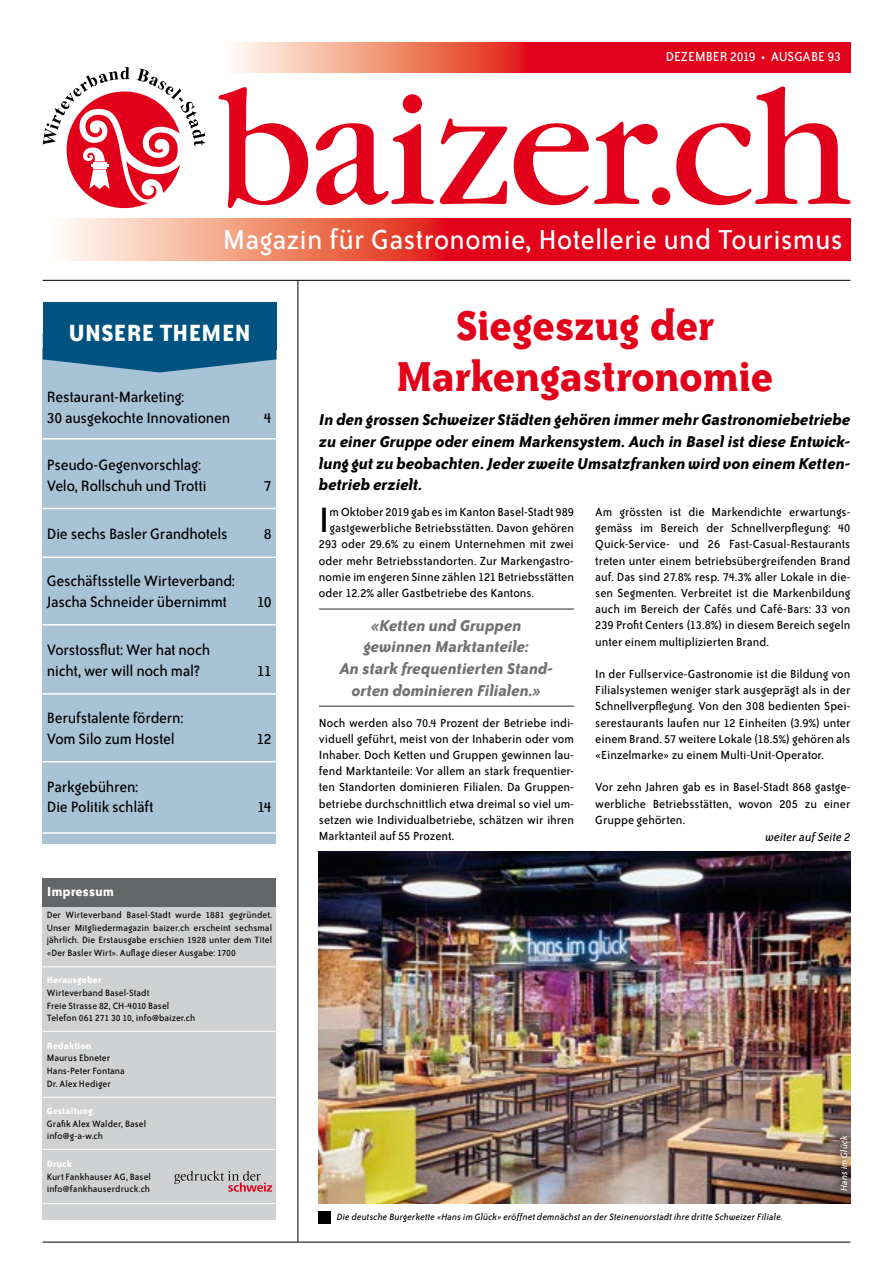
<style>
.page{position:relative;width:893px;height:1263px;background:#fff}
.page>*{position:absolute;margin:0;border:0;box-sizing:border-box;transform-origin:0 0}
.t1{font:700 48px/51px "Bailey Quad ITC";letter-spacing:-.015em;color:#e2001a;text-align:center}
.t2{font:40.5px "Bailey Sans ITC";color:#000}
.t3{font:31.5px "Bailey Sans ITC";color:#fff}
.t4{font:700 27px "Bailey Sans ITC";color:#fff}
.t5{font:italic 700 18px/21.6px "Bailey Sans ITC";letter-spacing:-.01em;color:#000;text-align:justify}
.t6{font:italic 700 18px/21.6px "Bailey Sans ITC";letter-spacing:-.01em;color:#707172;text-align:center}
.t7{font:17.25px/20.7px "Bailey Sans ITC";letter-spacing:-.02em;color:#000}
.t8{font:15px "Bailey Sans ITC";color:#fff}
.t9{font:700 15px "Bailey Sans ITC";color:#fff}
.t10{font:13.5px/16.2px "Bailey Sans ITC";letter-spacing:-.005em;color:#000;text-align:justify}
.t11{font:italic 13.5px "Bailey Sans ITC";letter-spacing:-.005em;color:#000}
.t12{font:10.5px/12.6px "Bailey Sans ITC";letter-spacing:.005em;color:#000}
.t13{font:italic 10.5px "Bailey Sans ITC";letter-spacing:.005em;color:#000}
.t14{font:700 10.5px "Bailey Sans ITC";letter-spacing:.015em;color:#fff}
.t15{font:italic 10.5px "Bailey Sans ITC";color:#fff}
</style>
<div class="page">
<svg style="left:233px;top:43px;width:617px;height:29px;background:#e94649"></svg>
<svg style="left:64px;top:218px;width:786px;height:43px;background:#e94749"></svg>
<hr style="left:43px;top:280px;width:807px;height:1px;background:#000">
<hr style="left:298px;top:280px;width:1px;height:962px;background:#000">
<div style="left:42px;top:879px;width:234px;height:341px;background:#d0d1d2"></div>
<div style="left:43px;top:878px;width:233px;height:29px;background:#646567"></div>
<hr style="left:43px;top:966px;width:233px;height:1px;background:#fff">
<hr style="left:43px;top:1031px;width:233px;height:1px;background:#fff">
<hr style="left:43px;top:1149px;width:233px;height:1px;background:#fff">
<hr style="left:43px;top:1097px;width:233px;height:1px;background:#fff">
<hr style="left:43px;top:1242px;width:807px;height:1px;background:#000">
<svg style="left:219px;top:87px;width:89px;height:121px"></svg>
<svg style="left:316px;top:94px;width:118px;height:111px"></svg>
<svg style="left:440px;top:119px;width:67px;height:85px"></svg>
<svg style="left:514px;top:122px;width:144px;height:83px"></svg>
<div style="left:652px;top:187px;width:18px;height:18px;background:#e2001a;border-radius:50%"></div>
<svg style="left:676px;top:86px;width:174px;height:119px"></svg>
<hr style="left:42px;top:1203px;width:234px;height:1px;background:#fff">
<svg style="left:174px;top:1171px;width:98px;height:21px"></svg>
<svg style="left:43px;top:67px;width:162px;height:141px"></svg>
<div style="left:43px;top:302px;width:234px;height:48px;background:#005380"></div>
<div style="left:43px;top:349px;width:233px;height:495px;background:#a8c2d6"></div>
<hr style="left:43px;top:508px;width:234px;height:1px;background:#fff">
<hr style="left:43px;top:624px;width:234px;height:1px;background:#fff">
<hr style="left:43px;top:693px;width:234px;height:2px;background:#fff">
<hr style="left:43px;top:761px;width:234px;height:1px;background:#fff">
<hr style="left:43px;top:832px;width:234px;height:2px;background:#fff">
<hr style="left:43px;top:438px;width:234px;height:1px;background:#fff">
<hr style="left:43px;top:556px;width:234px;height:2px;background:#fff">
<svg style="left:43px;top:349px;width:234px;height:23px"></svg>
<div style="left:319px;top:1211px;width:12px;height:12px;background:#000"></div>
<img style="left:319px;top:852px;width:531px;height:351px">
<svg style="left:831px;top:1126px;width:20px;height:70px"></svg>
<hr style="left:319px;top:608px;width:255px;height:2px;background:#707172">
<hr style="left:319px;top:705px;width:255px;height:2px;background:#707172">
<p class="t8" style="left:666px;top:49px;width:177px">DEZEMBER 2019 • AUSGABE 93</p>
<h3 class="t3" style="left:223px;top:223px;width:622px">Magazin für Gastronomie, Hotellerie und Tourismus</h3>
<h3 class="t4" style="left:68px;top:319px;width:184px">UNSERE THEMEN</h3>
<p class="t7" style="left:47px;top:387px;width:185px">Restaurant-Marketing:<br>30 ausgekochte Innovationen</p>
<p class="t7" style="left:47px;top:455px;width:162px">Pseudo-Gegenvorschlag:<br>Velo, Rollschuh und Trotti</p>
<p class="t7" style="left:264px;top:407px;width:9px">4</p>
<p class="t7" style="left:264px;top:476px;width:9px">7</p>
<p class="t7" style="left:47px;top:523px;width:183px">Die sechs Basler Grandhotels</p>
<p class="t7" style="left:264px;top:523px;width:9px">8</p>
<p class="t7" style="left:47px;top:571px;width:190px">Geschäftsstelle Wirteverband:<br>Jascha Schneider übernimmt</p>
<p class="t7" style="left:257px;top:592px;width:16px">10</p>
<p class="t7" style="left:47px;top:639px;width:165px">Vorstossflut: Wer hat noch nicht, wer will noch mal?</p>
<p class="t7" style="left:47px;top:708px;width:138px">Berufstalente fördern:<br>Vom Silo zum Hostel</p>
<p class="t7" style="left:47px;top:776px;width:108px">Parkgebühren:<br>Die Politik schläft</p>
<p class="t7" style="left:257px;top:660px;width:16px">11</p>
<p class="t7" style="left:256px;top:729px;width:17px">12</p>
<p class="t7" style="left:257px;top:797px;width:16px">14</p>
<p class="t9" style="left:47px;top:883px;width:69px">Impressum</p>
<p class="t12" style="left:47px;top:909px;width:227px;text-align:justify">Der Wirteverband Basel-Stadt wurde 1881 gegründet.<br>Unser Mitgliedermagazin baizer.ch erscheint sechsmal jährlich. Die Erstausgabe erschien 1928 unter dem Titel «Der Basler Wirt». Auflage dieser Ausgabe: 1700</p>
<p class="t14" style="left:47px;top:974px;width:56px">Herausgeber</p>
<p class="t12" style="left:47px;top:987px;width:150px">Wirteverband Basel-Stadt<br>Freie Strasse 82, CH-4010 Basel<br>Telefon 061 271 30 10, info@baizer.ch</p>
<p class="t14" style="left:47px;top:1040px;width:46px">Redaktion</p>
<p class="t12" style="left:47px;top:1052px;width:79px">Maurus Ebneter<br>Hans-Peter Fontana<br>Dr. Alex Hediger</p>
<p class="t14" style="left:47px;top:1105px;width:47px">Gestaltung</p>
<p class="t12" style="left:47px;top:1117px;width:101px">Grafik Alex Walder, Basel info@g-a-w.ch</p>
<p class="t14" style="left:47px;top:1158px;width:27px">Druck</p>
<p class="t12" style="left:47px;top:1170px;width:106px">Kurt Fankhauser AG, Basel info@fankhauserdruck.ch</p>
<h1 class="t1" style="left:396px;top:299px;width:379px">Siegeszug der<br>Markengastronomie</h1>
<p class="t5" style="left:319px;top:409px;width:533px">In den grossen Schweizer Städten gehören immer mehr Gastronomiebetriebe zu einer Gruppe oder einem Markensystem. Auch in Basel ist diese Entwick&shy;lung gut zu beobachten. Jeder zweite Umsatzfranken wird von einem Ketten&shy;betrieb erzielt.</p>
<h2 class="t2" style="left:319px;top:499px;width:12px">I</h2>
<p class="t10" style="left:330px;top:504px;width:246px">m Oktober 2019 gab es im Kanton Basel-Stadt 989</p>
<p class="t10" style="left:330px;top:520px;width:246px">gastgewerbliche Betriebsstätten. Davon gehören</p>
<p class="t10" style="left:319px;top:536px;width:257px">293 oder 29.6% zu einem Unternehmen mit zwei</p>
<p class="t10" style="left:319px;top:553px;width:257px">oder mehr Betriebsstandorten. Zur Markengastro-</p>
<p class="t10" style="left:319px;top:569px;width:257px">nomie im engeren Sinne zählen 121 Betriebsstätten</p>
<p class="t10" style="left:319px;top:585px;width:217px">oder 12.2% aller Gastbetriebe des Kantons.</p>
<h3 class="t6" style="left:340px;top:614px;width:215px">«Ketten und Gruppen gewinnen Marktanteile:<br>An stark frequentierten Stand&shy;orten dominieren Filialen.»</h3>
<p class="t10" style="left:319px;top:715px;width:257px">Noch werden also 70.4 Prozent der Betriebe indi&shy;viduell geführt, meist von der Inhaberin oder vom Inhaber. Doch Ketten und Gruppen gewinnen lau&shy;fend Marktanteile: Vor allem an stark frequentier&shy;ten Standorten dominieren Filialen. Da Gruppen&shy;betriebe durchschnittlich etwa dreimal so viel um&shy;setzen wie Individualbetriebe, schätzen wir ihren Marktanteil auf 55 Prozent.</p>
<p class="t10" style="left:595px;top:504px;width:257px">Am grössten ist die Markendichte erwartungs&shy;gemäss im Bereich der Schnellverpflegung: 40<br>Quick-Service- und 26 Fast-Casual-Restaurants treten unter einem betriebsübergreifenden Brand auf. Das sind 27.8% resp. 74.3% aller Lokale in die&shy;sen Segmenten. Verbreitet ist die Markenbildung auch im Bereich der Cafés und Café-Bars: 33 von 239 Profit Centers (13.8%) in diesem Bereich segeln unter einem multiplizierten Brand.</p>
<p class="t10" style="left:595px;top:666px;width:257px">In der Fullservice-Gastronomie ist die Bildung von Filialsystemen weniger stark ausgeprägt als in der Schnellverpflegung. Von den 308 bedienten Spei&shy;serestaurants laufen nur 12 Einheiten (3.9%) unter einem Brand. 57 weitere Lokale (18.5%) gehören als «Einzelmarke» zu einem Multi-Unit-Operator.</p>
<p class="t10" style="left:595px;top:779px;width:257px">Vor zehn Jahren gab es in Basel-Stadt 868 gastge&shy;werbliche Betriebsstätten, wovon 205 zu einer Gruppe gehörten.</p>
<p class="t11" style="left:765px;top:829px;width:86px">weiter auf Seite 2</p>
<p class="t15" style="left:838px;top:1191px;width:57px;rotate:-90deg">Hans im Glück</p>
<p class="t13" style="left:337px;top:1211px;width:448px">Die deutsche Burgerkette «Hans im Glück» eröffnet demnächst an der Steinenvorstadt ihre dritte Schweizer Filiale.</p>
</div>
